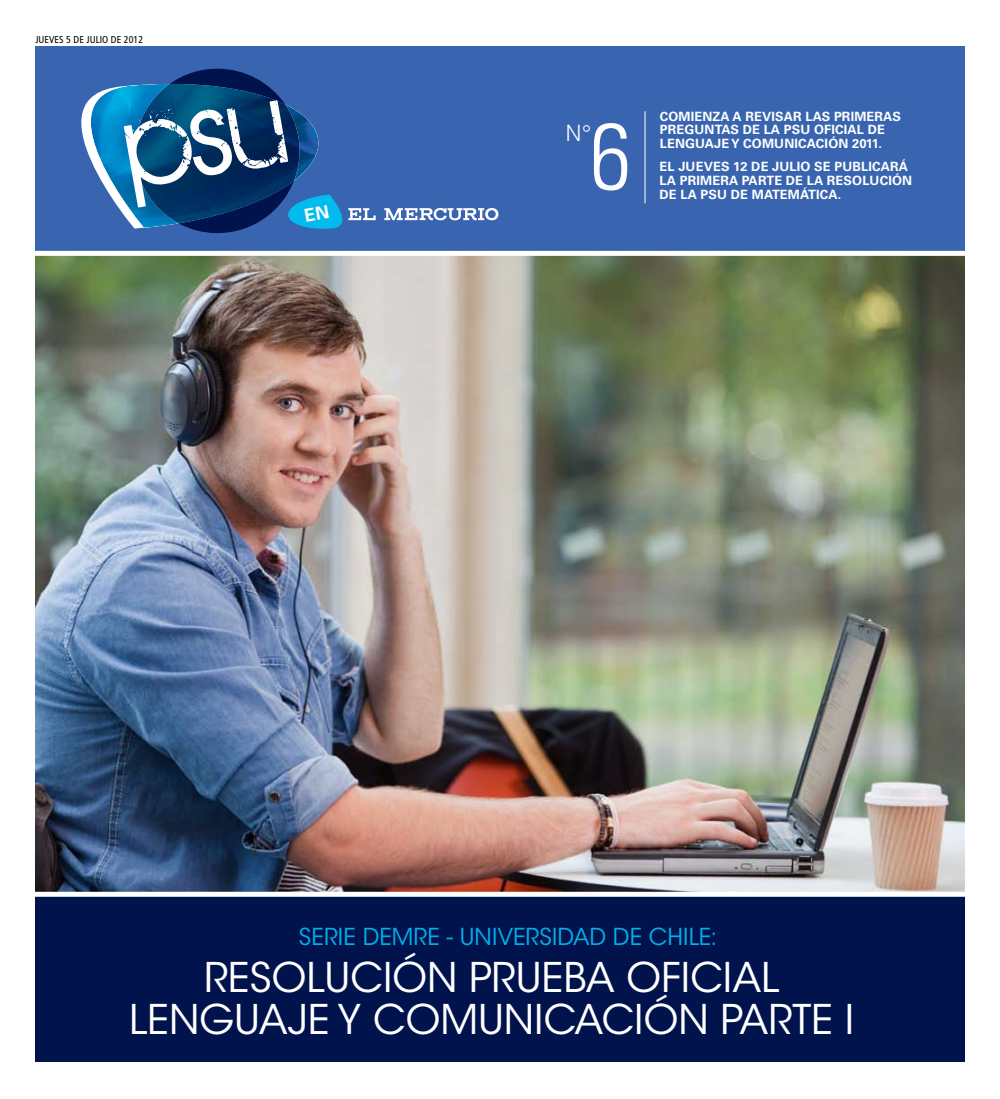
<style>
.page{position:relative;width:1000px;height:1099px;background:#fff}
.page>*{position:absolute;margin:0;border:0;box-sizing:border-box;transform-origin:0 0}
.t1{font:300 condensed 93.75px "Univers LT Std";color:#fff}
.t2{font:40.62px/41.9px "ITC Avant Garde Std";color:#fff;text-align:center}
.t3{font:23.25px "ITC Avant Garde Std";letter-spacing:.005em;color:#00afea}
.t4{font:300 22.5px "Univers LT Std";color:#fff}
.t5{font:700 12.75px/14px "Univers LT Std";letter-spacing:.01em;color:#fff}
.t6{font:condensed 10px "Frutiger LT Std";color:#000}
</style>
<div class="page">
<img style="left:35px;top:256px;width:929px;height:635px">
<div style="left:35px;top:892px;width:929px;height:169px;background:#00134d"></div>
<div style="left:32px;top:891px;width:935px;height:5px;background:#fff"></div>
<div style="left:35px;top:47px;width:929px;height:204px;background:#3965b0"></div>
<svg style="left:384px;top:208px;width:114px;height:12px"></svg>
<hr style="left:644px;top:111px;width:1px;height:92px;background:#fff">
<svg style="left:81px;top:69px;width:294px;height:164px"></svg>
<p class="t6" style="left:35px;top:34px;width:109px">JUEVES 5 DE ju lio DE 2012</p>
<h1 class="t1" style="left:589px;top:100px;width:43px">6</h1>
<h3 class="t4" style="left:565px;top:120px;width:27px">n°</h3>
<p class="t5" style="left:659px;top:109px;width:242px">COMIENZA A REVISAR LAS PRIMERAS<br>PREGUNTAS DE LA PSU OFICIAL DE<br>LENGUAJE Y COMUNICACIÓN 2011.</p>
<p class="t5" style="left:659px;top:160px;width:250px">EL JUEVES 12 DE JULIO SE PUBLICARÁ<br>LA PRIMERA PARTE DE LA RESOLU</p>
<p class="t5" style="left:879px;top:174px;width:18px">CIÓN</p>
<p class="t5" style="left:659px;top:188px;width:102px">DE LA PSU DE MATEMÁTI</p>
<p class="t5" style="left:819px;top:188px;width:23px">CA.</p>
<h3 class="t3" style="left:299px;top:922px;width:420px">SERIE DEM RE - UNIVERSI DAD DE CHILE:</h3>
<h2 class="t2" style="left:129px;top:957px;width:720px">RESOLUCIÓN PRUEBA OFICIAL<br>LENGUAJE Y COMUNICACIÓN PARTE I</h2>
</div>
